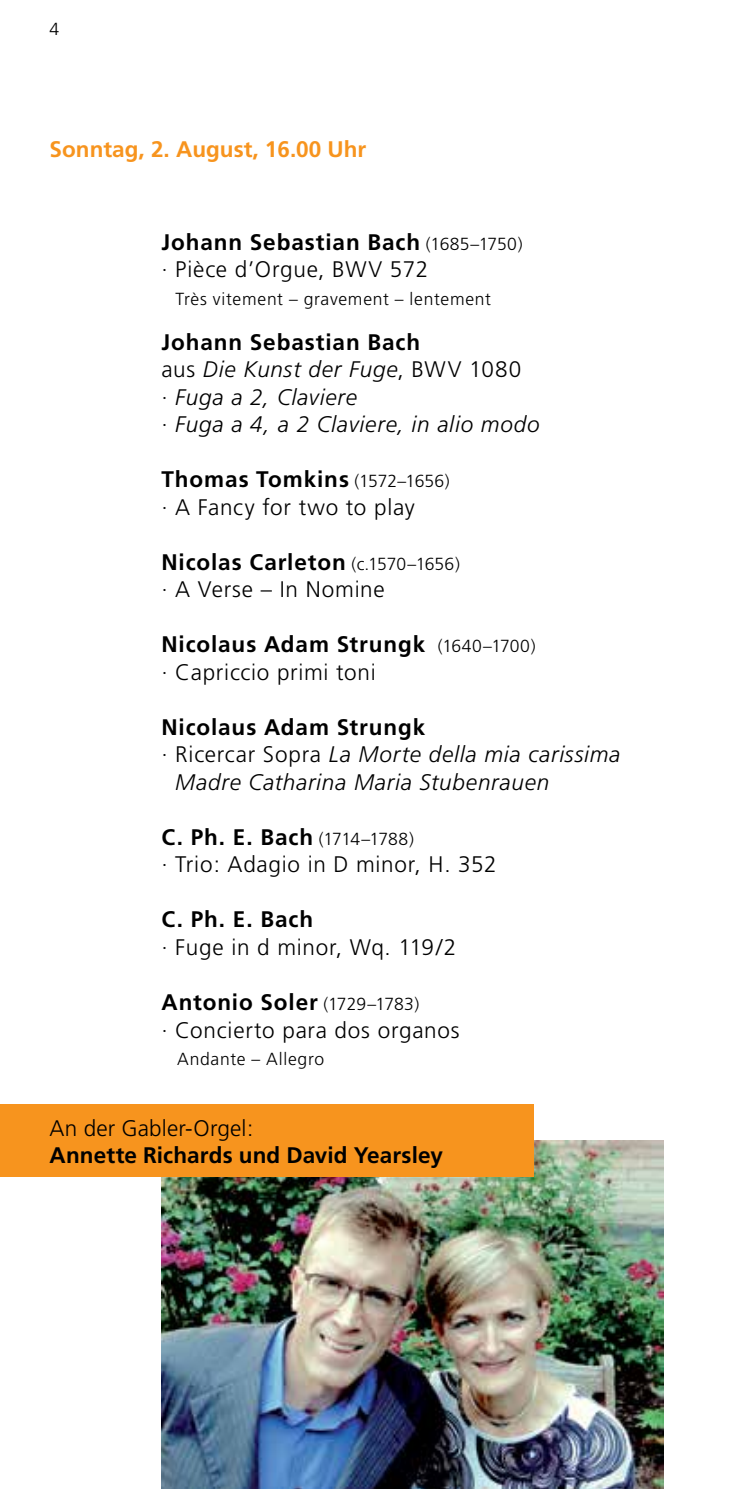
<style>
.page{position:relative;width:745px;height:1489px;background:#fff}
.page>*{position:absolute;margin:0;border:0;box-sizing:border-box;transform-origin:0 0}
.t1{font:300 22.5px/27.5px "Frutiger";letter-spacing:.03em;color:#000}
.t2{font:italic 300 22.5px/27.5px "Frutiger";letter-spacing:.03em;color:#000}
.t3{font:700 22.5px/27.5px "Frutiger";letter-spacing:.035em;color:#000}
.t4{font:700 22.5px "Frutiger";letter-spacing:.005em;color:#000}
.t5{font:700 22.5px "Frutiger";color:#f7941e}
.t6{font:300 22.5px "Frutiger";letter-spacing:.005em;color:#000}
.t7{font:300 17.5px "Frutiger";letter-spacing:.04em;color:#000}
.s1{font-weight:700}
.s2{font-size:17.5px}
.s3{font-weight:700;font-style:normal}
.s4{font-style:normal}
.s5{font-weight:300;font-size:17.5px}
.s6{font-weight:300}
</style>
<div class="page">
<img style="left:161px;top:1140px;width:502px;height:348px">
<div style="left:0;top:1104px;width:533px;height:73px;background:#f7941e"></div>
<p class="t7" style="left:50px;top:19px;width:11px">4</p>
<p class="t5" style="left:50px;top:136px;width:318px">Sonntag, 2. August, 16.00 Uhr</p>
<p class="t1" style="left:161px;top:228px;width:362px"><span class="s1">Johann Sebastian Bach</span> <span class="s2">(1685–1750) </span>· Pièce d’Orgue, BWV 572</p>
<p class="t7" style="left:175px;top:289px;width:317px">Très vitement – gravement – lentement</p>
<p class="t2" style="left:161px;top:328px;width:379px"><span class="s3">Johann Sebastian Bach<br></span><span class="s4">aus</span> Die Kunst der Fuge<span class="s4">, BWV 1080<br>·</span> Fuga a 2, Claviere<br><span class="s4">·</span> Fuga a 4, a 2 Claviere, in alio modo</p>
<p class="t1" style="left:161px;top:465px;width:290px"><span class="s1">Thomas Tomkins</span> <span class="s2">(1572–1656) </span>· A Fancy for two to play</p>
<p class="t1" style="left:161px;top:548px;width:300px"><span class="s1">Nicolas Carleton</span> <span class="s2">(c.1570–1656) </span>· A Verse – In Nomine</p>
<p class="t3" style="left:161px;top:630px;width:375px">Nicolaus Adam Strungk <span class="s5">(1640–1700) </span><span class="s6">· Capriccio primi toni</span></p>
<p class="t3" style="left:161px;top:713px;width:265px">Nicolaus Adam Strungk</p>
<p class="t2" style="left:161px;top:740px;width:460px"><span class="s4">· Ricercar Sopra</span> La Morte della mia carissima</p>
<p class="t2" style="left:175px;top:768px;width:375px">Madre Catharina Maria Stubenrauen</p>
<p class="t1" style="left:161px;top:823px;width:336px"><span class="s1">C. Ph. E. Bach</span> <span class="s2">(1714–1788)<br></span>· Trio: Adagio in D minor, H. 352</p>
<p class="t3" style="left:161px;top:905px;width:153px">C. Ph. E. Bach</p>
<p class="t1" style="left:161px;top:933px;width:296px">· Fuge in d minor, Wq. 119/2</p>
<p class="t1" style="left:161px;top:988px;width:299px"><span class="s1">Antonio Soler</span> <span class="s2">(1729–1783)<br></span>· Concierto para dos organos</p>
<p class="t7" style="left:177px;top:1049px;width:148px">Andante – Allegro</p>
<p class="t6" style="left:50px;top:1115px;width:205px">An der Gabler-Orgel:</p>
<p class="t4" style="left:50px;top:1142px;width:394px">Annette Richards und David Yearsley</p>
</div>
